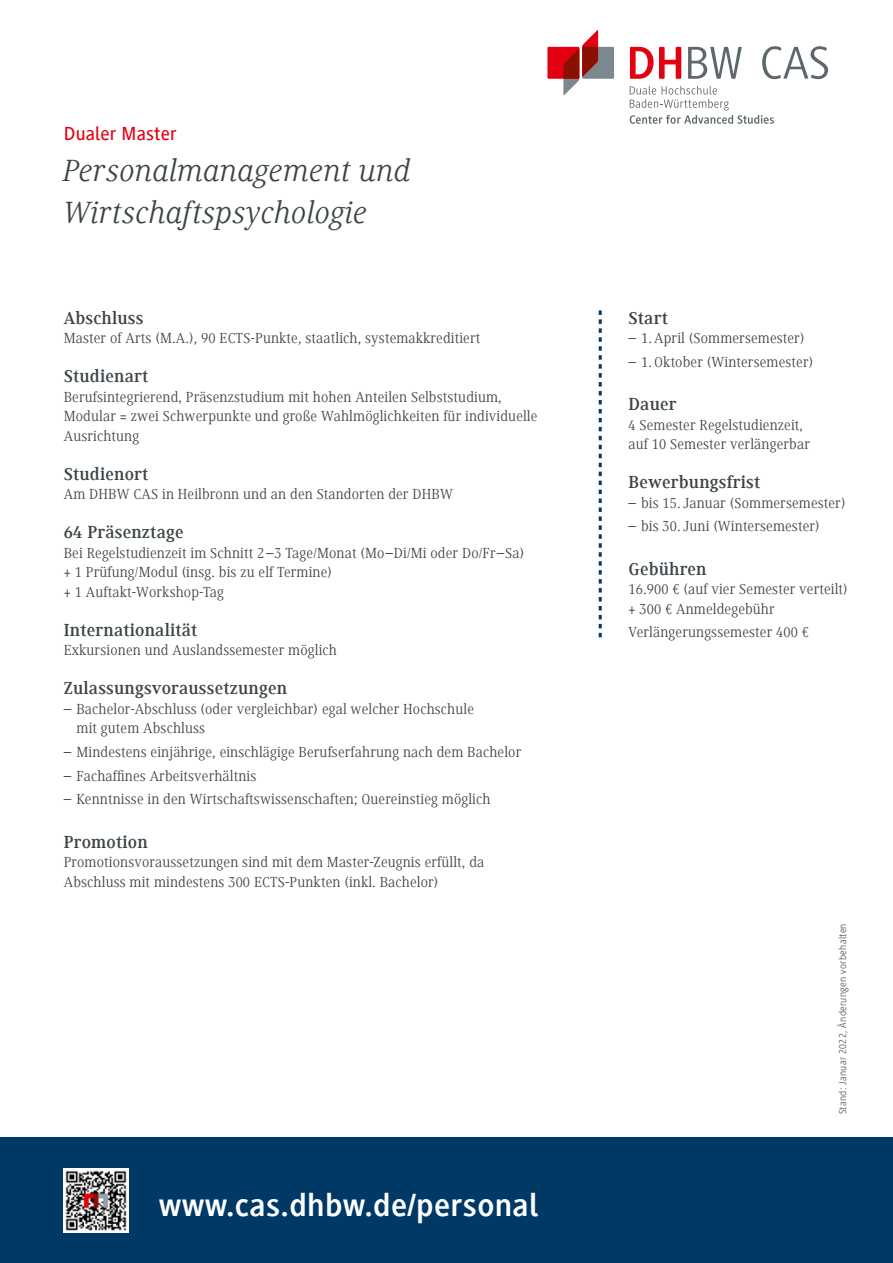
<style>
.page{position:relative;width:893px;height:1263px;background:#fff}
.page>*{position:absolute;margin:0;border:0;box-sizing:border-box;transform-origin:0 0}
.t1{font:700 33px "Generis Sans Com";letter-spacing:.01em;color:#fff}
.t2{font:italic 31.5px/41.8px "Generis Serif Com";letter-spacing:.01em;color:#3c4448}
.t3{font:500 19.5px "Generis Sans Com";letter-spacing:.01em;color:#e3000f}
.t4{font:700 18px "Generis Serif Com";letter-spacing:.01em;color:#3c4448}
.t5{font:15px/19.5px "Generis Serif Com";letter-spacing:.01em;color:#3c4448}
.t6{font:300 10.5px "Generis Sans Com";letter-spacing:.03em;color:#3c4448}
</style>
<div class="page">
<svg style="left:599px;top:310px;width:3px;height:327px"></svg>
<div style="left:547px;top:47px;width:32px;height:32px;background:#e3000f"></div>
<svg style="left:563px;top:30px;width:51px;height:65px"></svg>
<svg style="left:630px;top:47px;width:51px;height:32px"></svg>
<svg style="left:688px;top:47px;width:54px;height:32px"></svg>
<svg style="left:762px;top:46px;width:66px;height:33px"></svg>
<svg style="left:630px;top:86px;width:144px;height:38px"></svg>
<div style="left:0;top:1137px;width:893px;height:126px;background:#003966"></div>
<img style="left:64px;top:1168px;width:64px;height:64px">
<h3 class="t3" style="left:64px;top:123px;width:115px">Dualer Master</h3>
<h2 class="t2" style="left:64px;top:150px;width:348px">Personalmanagement und<br>Wirtschaftspsychologie</h2>
<p class="t4" style="left:64px;top:308px;width:81px">Abschluss</p>
<p class="t5" style="left:64px;top:328px;width:418px">Master of Arts (M.A.), 90 ECTS-Punkte, staatlich, systemakkreditiert</p>
<p class="t4" style="left:64px;top:366px;width:86px">Studienart</p>
<p class="t5" style="left:64px;top:387px;width:475px">Berufsintegrierend, Präsenzstudium mit hohen Anteilen Selbststudium,<br>Modular = zwei Schwerpunkte und große Wahlmöglichkeiten für individuelle<br>Ausrichtung</p>
<p class="t4" style="left:64px;top:464px;width:86px">Studienort</p>
<p class="t5" style="left:64px;top:484px;width:391px">Am DHBW CAS in Heilbronn und an den Standorten der DHBW</p>
<p class="t4" style="left:64px;top:522px;width:121px">64 Präsenztage</p>
<p class="t5" style="left:64px;top:543px;width:462px">Bei Regelstudienzeit im Schnitt 2 –3 Tage/Monat (Mo–Di/Mi oder Do/Fr–Sa) + 1 Prüfung/Modul (insg. bis zu elf Termine)<br>+ 1 Auftakt-Workshop-Tag</p>
<p class="t4" style="left:64px;top:620px;width:135px">Internationalität</p>
<p class="t5" style="left:64px;top:640px;width:275px">Exkursionen und Auslandssemester möglich</p>
<p class="t4" style="left:64px;top:678px;width:225px">Zulassungsvoraussetzungen</p>
<p class="t5" style="left:77px;top:699px;width:399px;text-indent:-13px">– Bachelor-Abschluss (oder vergleichbar) egal welcher Hochschule mit gutem Abschluss</p>
<p class="t5" style="left:64px;top:742px;width:459px">– Mindestens einjährige, einschlägige Berufserfahrung nach dem Bachelor</p>
<p class="t5" style="left:64px;top:766px;width:194px">– Fachaffines Arbeitsverhältnis</p>
<p class="t5" style="left:64px;top:790px;width:428px">– Kenntnisse in den Wirtschaftswissenschaften; Quereinstieg möglich</p>
<p class="t4" style="left:64px;top:832px;width:85px">Promotion</p>
<p class="t5" style="left:64px;top:852px;width:422px">Promotionsvoraussetzungen sind mit dem Master-Zeugnis erfüllt, da<br>Abschluss mit mindestens 300 ECTS-Punkten (inkl. Bachelor)</p>
<h1 class="t1" style="left:159px;top:1187px;width:381px">www.cas.dhbw.de/personal</h1>
<p class="t4" style="left:628px;top:308px;width:41px">Start</p>
<p class="t5" style="left:628px;top:328px;width:178px">– 1.April (Sommersemester)</p>
<p class="t5" style="left:628px;top:352px;width:186px">– 1.Oktober (Wintersemester)</p>
<p class="t4" style="left:628px;top:394px;width:50px">Dauer</p>
<p class="t5" style="left:628px;top:415px;width:183px">4 Semester Regelstudienzeit, auf 10 Semester verlängerbar</p>
<p class="t4" style="left:628px;top:472px;width:133px">Bewerbungsfrist</p>
<p class="t5" style="left:628px;top:493px;width:219px">– bis 15. Januar (Sommersemester)</p>
<p class="t5" style="left:628px;top:517px;width:193px">– bis 30. Juni (Wintersemester)</p>
<p class="t4" style="left:628px;top:559px;width:80px">Gebühren</p>
<p class="t5" style="left:628px;top:579px;width:221px">16.900 € (auf vier Semester verteilt) + 300 € Anmeldegebühr</p>
<p class="t5" style="left:628px;top:623px;width:182px">Verlängerungssemester 400 €</p>
<p class="t6" style="left:837px;top:1114px;width:193px;rotate:-90deg">Stand: Januar 2022, Änderungen vorbehalten</p>
</div>
